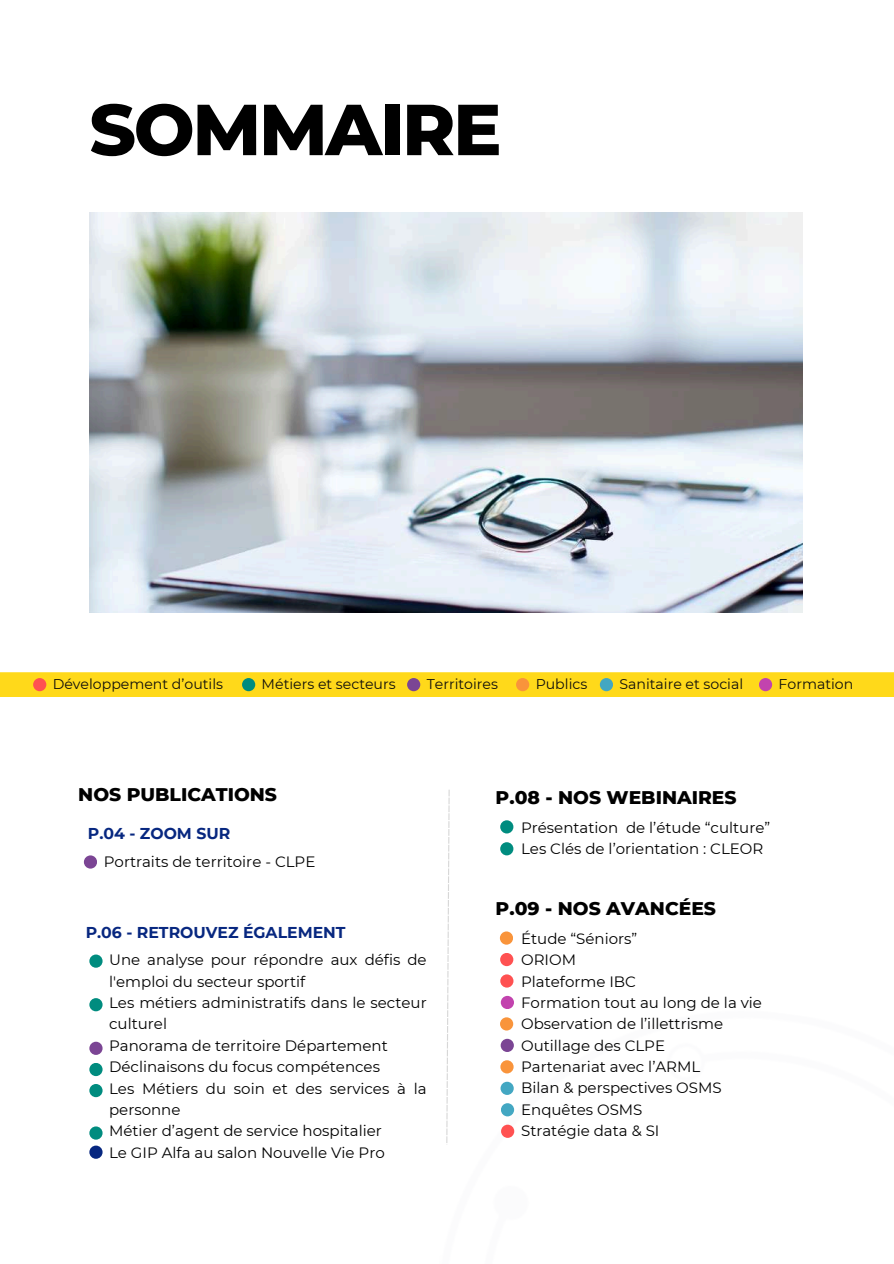
<style>
.page{position:relative;width:894px;height:1264px;background:#fff}
.page>*{position:absolute;margin:0;border:0;box-sizing:border-box;transform-origin:0 0}
.t1{font:800 72px "Montserrat";letter-spacing:-.03em;color:#000}
.t2{font:800 18.75px "Montserrat";color:#000}
.t3{font:700 15.75px "Montserrat";color:#072780}
.t4{font:15px/21.3px "Montserrat";color:#000}
.t5{font:14.1px "Montserrat";color:#0f0e0c}
</style>
<div class="page">
<img style="left:89px;top:212px;width:712px;height:400px">
<div style="left:0;top:672px;width:893px;height:25px;background:#ffd91a"></div>
<div style="left:33px;top:678px;width:13px;height:13px;background:#ff5151;border-radius:50%"></div>
<div style="left:242px;top:678px;width:13px;height:13px;background:#008c7f;border-radius:50%"></div>
<div style="left:407px;top:678px;width:13px;height:13px;background:#7b4594;border-radius:50%"></div>
<div style="left:516px;top:678px;width:13px;height:13px;background:#f9943b;border-radius:50%"></div>
<div style="left:599px;top:678px;width:14px;height:13px;background:#43a7c2;border-radius:50%"></div>
<div style="left:758px;top:678px;width:14px;height:13px;background:#c243ae;border-radius:50%"></div>
<svg style="left:446px;top:790px;width:3px;height:353px"></svg>
<div style="left:84px;top:855px;width:13px;height:13px;background:#7b4594;border-radius:50%"></div>
<div style="left:89px;top:1041px;width:13px;height:13px;background:#7b4594;border-radius:50%"></div>
<div style="left:500px;top:952px;width:13px;height:14px;background:#ff5151;border-radius:50%"></div>
<div style="left:500px;top:974px;width:13px;height:13px;background:#ff5151;border-radius:50%"></div>
<div style="left:501px;top:1124px;width:13px;height:13px;background:#ff5151;border-radius:50%"></div>
<div style="left:500px;top:1038px;width:13px;height:13px;background:#7b4594;border-radius:50%"></div>
<div style="left:89px;top:998px;width:13px;height:13px;background:#008c7f;border-radius:50%"></div>
<div style="left:89px;top:954px;width:13px;height:13px;background:#008c7f;border-radius:50%"></div>
<div style="left:89px;top:1062px;width:13px;height:14px;background:#008c7f;border-radius:50%"></div>
<div style="left:89px;top:1083px;width:13px;height:14px;background:#008c7f;border-radius:50%"></div>
<div style="left:500px;top:820px;width:13px;height:13px;background:#008c7f;border-radius:50%"></div>
<div style="left:500px;top:842px;width:13px;height:13px;background:#008c7f;border-radius:50%"></div>
<div style="left:499px;top:931px;width:14px;height:13px;background:#f9943b;border-radius:50%"></div>
<div style="left:500px;top:1017px;width:13px;height:13px;background:#f9943b;border-radius:50%"></div>
<div style="left:89px;top:1145px;width:13px;height:13px;background:#072780;border-radius:50%"></div>
<div style="left:500px;top:995px;width:14px;height:14px;background:#c243ae;border-radius:50%"></div>
<div style="left:501px;top:1103px;width:13px;height:13px;background:#43a7c2;border-radius:50%"></div>
<div style="left:500px;top:1081px;width:13px;height:13px;background:#43a7c2;border-radius:50%"></div>
<div style="left:500px;top:1060px;width:13px;height:13px;background:#f9943b;border-radius:50%"></div>
<div style="left:89px;top:1126px;width:13px;height:13px;background:#008c7f;border-radius:50%"></div>
<h1 class="t1" style="left:89px;top:85px;width:413px">SOMMAIRE</h1>
<p class="t5" style="left:53px;top:675px;width:172px">Développement d’outils</p>
<p class="t5" style="left:261px;top:675px;width:135px">Métiers et secteurs</p>
<p class="t5" style="left:426px;top:675px;width:73px">Territoires</p>
<p class="t5" style="left:535px;top:675px;width:53px">Publics</p>
<p class="t5" style="left:619px;top:675px;width:125px">Sanitaire et social</p>
<p class="t5" style="left:778px;top:675px;width:76px">Formation</p>
<p class="t2" style="left:78px;top:782px;width:200px">NOS PUBLICATIONS</p>
<p class="t3" style="left:88px;top:823px;width:144px">P.04 - ZOOM SUR</p>
<p class="t4" style="left:104px;top:850px;width:213px">Portraits de territoire - CLPE</p>
<p class="t3" style="left:86px;top:922px;width:261px">P.06 - RETROUVEZ ÉGALEMENT</p>
<p class="t4" style="left:109px;top:949px;width:319px">Une analyse pour répondre aux défis de l'emploi du secteur sportif<br>Les métiers administratifs dans le secteur culturel<br>Panorama de territoire Département<br>Déclinaisons du focus compétences<br>Les Métiers du soin et des services à la personne<br>Métier d’agent de service hospitalier<br>Le GIP Alfa au salon Nouvelle Vie Pro</p>
<p class="t2" style="left:495px;top:785px;width:242px">P.08 - NOS WEBINAIRES</p>
<p class="t4" style="left:521px;top:816px;width:250px">Présentation de l’étude “culture”<br>Les Clés de l’orientation : CLEOR</p>
<p class="t2" style="left:495px;top:897px;width:222px">P.09 - NOS AVANCÉES</p>
<p class="t4" style="left:521px;top:927px;width:242px">Étude “Séniors”<br>ORIOM<br>Plateforme IBC<br>Formation tout au long de la vie<br>Observation de l’illettrisme<br>Outillage des CLPE<br>Partenariat avec l’ARML<br>Bilan &amp; perspectives OSMS<br>Enquêtes OSMS<br>Stratégie data &amp; SI</p>
</div>
